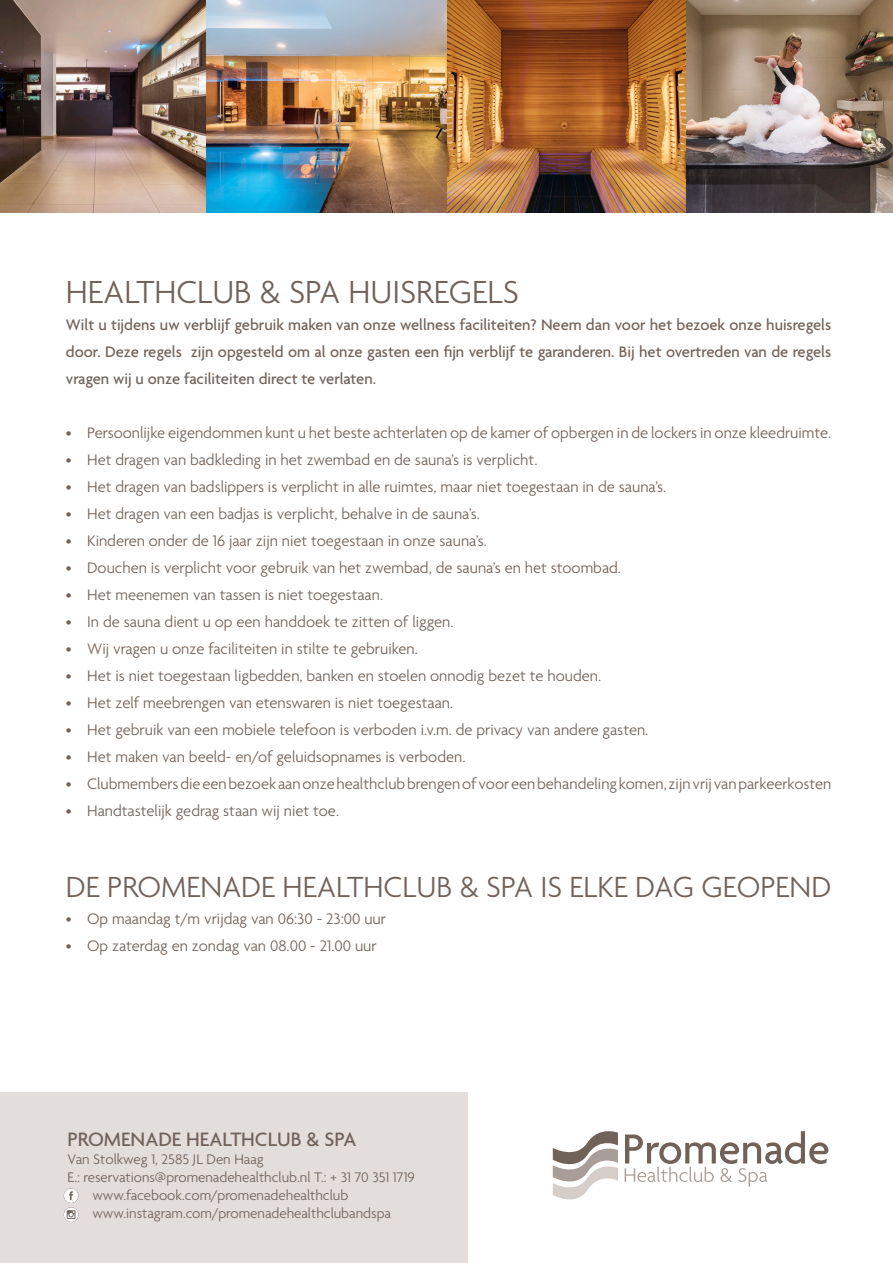
<style>
.page{position:relative;width:893px;height:1263px;background:#fff}
.page>*{position:absolute;margin:0;border:0;box-sizing:border-box;transform-origin:0 0}
.t1{font:300 34.5px "Agenda";color:#716259}
.t2{font:300 31.5px "Agenda";color:#716259}
.t3{font:500 21px "Agenda";color:#716259}
.t4{font:300 16.5px "Agenda";color:#716259}
.t5{font:500 16.5px/27px "Agenda";color:#716259;text-align:justify}
.t6{font:300 15px "Agenda";color:#716259}
</style>
<div class="page">
<svg style="left:553px;top:1131px;width:65px;height:68px"></svg>
<svg style="left:625px;top:1131px;width:203px;height:56px"></svg>
<img style="left:0;top:0;width:893px;height:213px">
<div style="left:0;top:1093px;width:467px;height:170px;background:#e3dddc"></div>
<svg style="left:64px;top:1188px;width:14px;height:34px"></svg>
<p class="t1" style="left:66px;top:274px;width:455px">HEALTHCLUB &amp; SPA HUISREGELS</p>
<p class="t5" style="left:66px;top:312px;width:767px">Wilt u tijdens uw verblijf gebruik maken van onze wellness faciliteiten? Neem dan voor het bezoek onze huisregels door. Deze regels zijn opgesteld om al onze gasten een fijn verblijf te garanderen. Bij het overtreden van de regels vragen wij u onze faciliteiten direct te verlaten.</p>
<p class="t4" style="left:66px;top:424px;width:767px">• Persoonlijke eigendommen kunt u het beste achterlaten op de kamer of opbergen in de lockers in onze kleedruimte.</p>
<p class="t4" style="left:66px;top:451px;width:473px">• Het dragen van badkleding in het zwembad en de sauna’s is verplicht.</p>
<p class="t4" style="left:66px;top:478px;width:602px">• Het dragen van badslippers is verplicht in alle ruimtes, maar niet toegestaan in de sauna’s.</p>
<p class="t4" style="left:66px;top:505px;width:415px">• Het dragen van een badjas is verplicht, behalve in de sauna’s.</p>
<p class="t4" style="left:66px;top:532px;width:422px">• Kinderen onder de 16 jaar zijn niet toegestaan in onze sauna’s.</p>
<p class="t4" style="left:66px;top:559px;width:557px">• Douchen is verplicht voor gebruik van het zwembad, de sauna’s en het stoombad.</p>
<p class="t4" style="left:66px;top:586px;width:319px">• Het meenemen van tassen is niet toegestaan.</p>
<p class="t4" style="left:66px;top:613px;width:389px">• In de sauna dient u op een handdoek te zitten of liggen.</p>
<p class="t4" style="left:66px;top:640px;width:353px">• Wij vragen u onze faciliteiten in stilte te gebruiken.</p>
<p class="t4" style="left:66px;top:667px;width:537px">• Het is niet toegestaan ligbedden, banken en stoelen onnodig bezet te houden.</p>
<p class="t4" style="left:66px;top:694px;width:389px">• Het zelf meebrengen van etenswaren is niet toegestaan.</p>
<p class="t4" style="left:66px;top:721px;width:584px">• Het gebruik van een mobiele telefoon is verboden i.v.m. de privacy van andere gasten.</p>
<p class="t4" style="left:66px;top:748px;width:401px">• Het maken van beeld- en/of geluidsopnames is verboden.</p>
<p class="t4" style="left:66px;top:775px;width:767px">• Clubmembers die een bezoek aan onze healthclub brengen of voor een behandeling komen, zijn vrij van parkeerkosten</p>
<p class="t4" style="left:66px;top:802px;width:275px">• Handtastelijk gedrag staan wij niet toe.</p>
<p class="t2" style="left:66px;top:870px;width:767px">DE PROMENADE HEALTHCLUB &amp; SPA IS ELKE DAG GEOPEND</p>
<p class="t4" style="left:66px;top:910px;width:322px">• Op maandag t/m vrijdag van 06:30 - 23:00 uur</p>
<p class="t4" style="left:66px;top:937px;width:312px">• Op zaterdag en zondag van 08.00 - 21.00 uur</p>
<p class="t3" style="left:67px;top:1128px;width:290px">PROMENADE HEALTHCLUB &amp; SPA</p>
<p class="t6" style="left:67px;top:1151px;width:198px">Van Stolkweg 1, 2585 JL Den Haag</p>
<p class="t6" style="left:67px;top:1169px;width:349px">E.: reservations@promenadehealthclub.nl T.: + 31 70 351 1719</p>
<p class="t6" style="left:92px;top:1187px;width:257px">www.facebook.com/promenadehealthclub</p>
<p class="t6" style="left:92px;top:1205px;width:300px">www.instagram.com/promenadehealthclubandspa</p>
</div>
